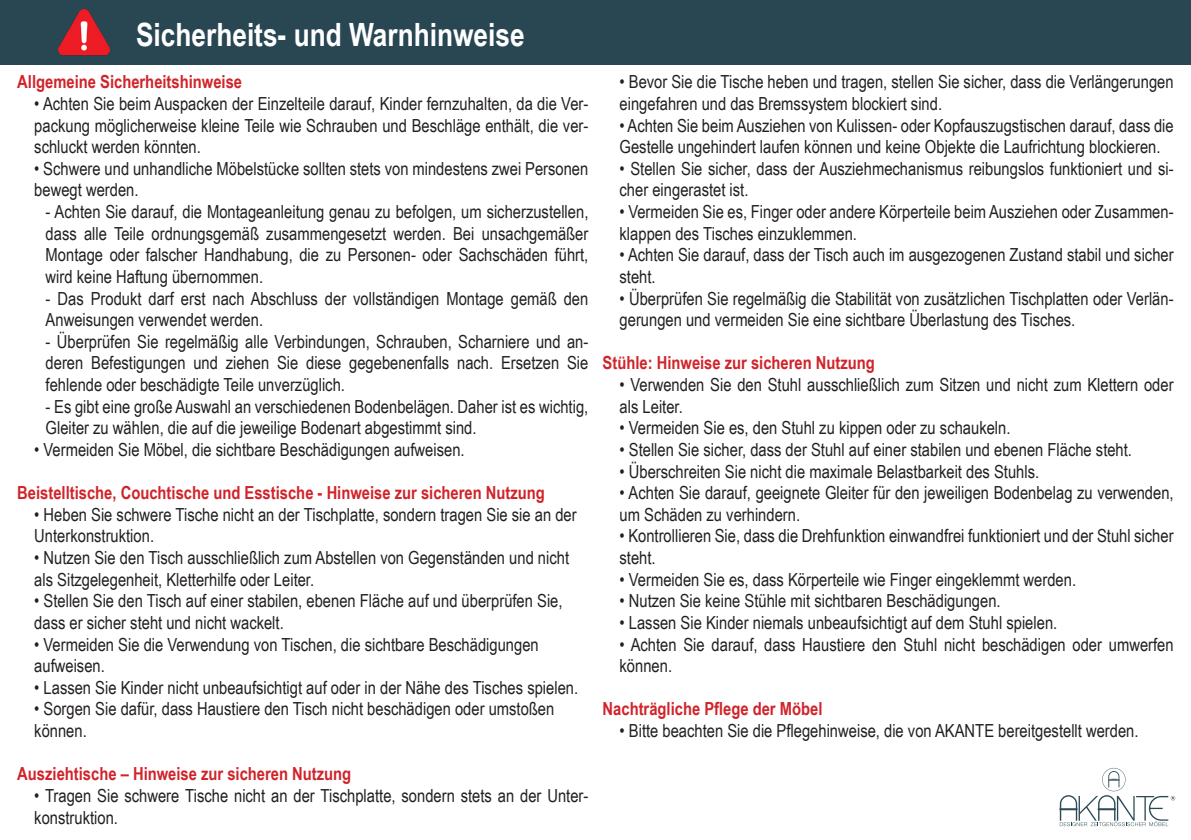
<style>
.page{position:relative;width:1191px;height:840px;background:#fff}
.page>*{position:absolute;margin:0;border:0;box-sizing:border-box;transform-origin:0 0}
.t1{font:700 32px "Arial Narrow";color:#fff}
.t2{font:18px/21.6px "Arial Narrow";color:#231f20}
.t3{font:700 18px "Arial Narrow";color:#d1232a}
</style>
<div class="page">
<div style="left:0;top:0;width:1191px;height:65px;background:#284753"></div>
<img style="left:58px;top:9px;width:52px;height:47px">
<svg style="left:1059px;top:767px;width:116px;height:58px"></svg>
<h1 class="t1" style="left:136px;top:16px;width:390px">Sicherheits- und Warnhinweise</h1>
<p class="t3" style="left:17px;top:71px;width:226px">Allgemeine Sicherheitshinweise</p>
<p class="t2" style="left:34px;top:93px;width:555px;text-align:justify">• Achten Sie beim Auspacken der Einzelteile darauf, Kinder fernzuhalten, da die Ver&shy;packung möglicherweise kleine Teile wie Schrauben und Beschläge enthält, die ver&shy;schluckt werden könnten.</p>
<p class="t2" style="left:34px;top:157px;width:555px">• Schwere und unhandliche Möbelstücke sollten stets von mindestens zwei Personen bewegt werden.</p>
<p class="t2" style="left:46px;top:201px;width:544px;text-align:justify">- Achten Sie darauf, die Montageanleitung genau zu befolgen, um sicherzustellen, dass alle Teile ordnungsgemäß zusammengesetzt werden. Bei unsachgemäßer Montage oder falscher Handhabung, die zu Personen- oder Sachschäden führt, wird keine Haftung übernommen.</p>
<p class="t2" style="left:46px;top:287px;width:544px">- Das Produkt darf erst nach Abschluss der vollständigen Montage gemäß den<br>Anweisungen verwendet werden.</p>
<p class="t2" style="left:46px;top:330px;width:544px;text-align:justify">- Überprüfen Sie regelmäßig alle Verbindungen, Schrauben, Scharniere und an&shy;deren Befestigungen und ziehen Sie diese gegebenenfalls nach. Ersetzen Sie fehlende oder beschädigte Teile unverzüglich.</p>
<p class="t2" style="left:46px;top:395px;width:544px">- Es gibt eine große Auswahl an verschiedenen Bodenbelägen. Daher ist es wichtig,<br>Gleiter zu wählen, die auf die jeweilige Bodenart abgestimmt sind.</p>
<p class="t2" style="left:34px;top:438px;width:432px">• Vermeiden Sie Möbel, die sichtbare Beschädigungen aufweisen.</p>
<p class="t3" style="left:17px;top:482px;width:529px">Beistelltische, Couchtische und Esstische - Hinweise zur sicheren Nutzung</p>
<p class="t2" style="left:34px;top:503px;width:544px">• Heben Sie schwere Tische nicht an der Tischplatte, sondern tragen Sie sie an der<br>Unterkonstruktion.</p>
<p class="t2" style="left:34px;top:546px;width:536px">• Nutzen Sie den Tisch ausschließlich zum Abstellen von Gegenständen und nicht als Sitzgelegenheit, Kletterhilfe oder Leiter.</p>
<p class="t2" style="left:34px;top:589px;width:530px">• Stellen Sie den Tisch auf einer stabilen, ebenen Fläche auf und überprüfen Sie, dass er sicher steht und nicht wackelt.</p>
<p class="t2" style="left:34px;top:633px;width:506px">• Vermeiden Sie die Verwendung von Tischen, die sichtbare Beschädigungen aufweisen.</p>
<p class="t2" style="left:34px;top:676px;width:545px">• Lassen Sie Kinder nicht unbeaufsichtigt auf oder in der Nähe des Tisches spielen.</p>
<p class="t2" style="left:34px;top:697px;width:521px">• Sorgen Sie dafür, dass Haustiere den Tisch nicht beschädigen oder umstoßen können.</p>
<p class="t3" style="left:17px;top:763px;width:335px">Ausziehtische – Hinweise zur sicheren Nutzung</p>
<p class="t2" style="left:34px;top:784px;width:555px">• Tragen Sie schwere Tische nicht an der Tischplatte, sondern stets an der Unter&shy;konstruktion.</p>
<p class="t2" style="left:619px;top:71px;width:555px">• Bevor Sie die Tische heben und tragen, stellen Sie sicher, dass die Verlängerungen eingefahren und das Bremssystem blockiert sind.</p>
<p class="t2" style="left:619px;top:114px;width:555px">• Achten Sie beim Ausziehen von Kulissen- oder Kopfauszugstischen darauf, dass die<br>Gestelle ungehindert laufen können und keine Objekte die Laufrichtung blockieren.</p>
<p class="t2" style="left:619px;top:157px;width:555px">• Stellen Sie sicher, dass der Ausziehmechanismus reibungslos funktioniert und si&shy;cher eingerastet ist.</p>
<p class="t2" style="left:619px;top:201px;width:555px">• Vermeiden Sie es, Finger oder andere Körperteile beim Ausziehen oder Zusammen&shy;klappen des Tisches einzuklemmen.</p>
<p class="t2" style="left:619px;top:244px;width:555px">• Achten Sie darauf, dass der Tisch auch im ausgezogenen Zustand stabil und sicher steht.</p>
<p class="t2" style="left:619px;top:287px;width:555px">• Überprüfen Sie regelmäßig die Stabilität von zusätzlichen Tischplatten oder Verlän&shy;gerungen und vermeiden Sie eine sichtbare Überlastung des Tisches.</p>
<p class="t3" style="left:602px;top:352px;width:274px">Stühle: Hinweise zur sicheren Nutzung</p>
<p class="t2" style="left:619px;top:373px;width:555px">• Verwenden Sie den Stuhl ausschließlich zum Sitzen und nicht zum Klettern oder als Leiter.</p>
<p class="t2" style="left:619px;top:417px;width:392px">• Vermeiden Sie es, den Stuhl zu kippen oder zu schaukeln.</p>
<p class="t2" style="left:619px;top:438px;width:514px">• Stellen Sie sicher, dass der Stuhl auf einer stabilen und ebenen Fläche steht.</p>
<p class="t2" style="left:619px;top:460px;width:421px">• Überschreiten Sie nicht die maximale Belastbarkeit des Stuhls.</p>
<p class="t2" style="left:619px;top:481px;width:555px">• Achten Sie darauf, geeignete Gleiter für den jeweiligen Bodenbelag zu verwenden, um Schäden zu verhindern.</p>
<p class="t2" style="left:619px;top:525px;width:555px">• Kontrollieren Sie, dass die Drehfunktion einwandfrei funktioniert und der Stuhl sicher steht.</p>
<p class="t2" style="left:619px;top:568px;width:458px">• Vermeiden Sie es, dass Körperteile wie Finger eingeklemmt werden.</p>
<p class="t2" style="left:619px;top:589px;width:382px">• Nutzen Sie keine Stühle mit sichtbaren Beschädigungen.</p>
<p class="t2" style="left:619px;top:611px;width:439px">• Lassen Sie Kinder niemals unbeaufsichtigt auf dem Stuhl spielen.</p>
<p class="t2" style="left:619px;top:633px;width:555px">• Achten Sie darauf, dass Haustiere den Stuhl nicht beschädigen oder umwerfen können.</p>
<p class="t3" style="left:602px;top:698px;width:221px">Nachträgliche Pflege der Möbel</p>
<p class="t2" style="left:619px;top:719px;width:520px">• Bitte beachten Sie die Pflegehinweise, die von AKANTE bereitgestellt werden.</p>
</div>
